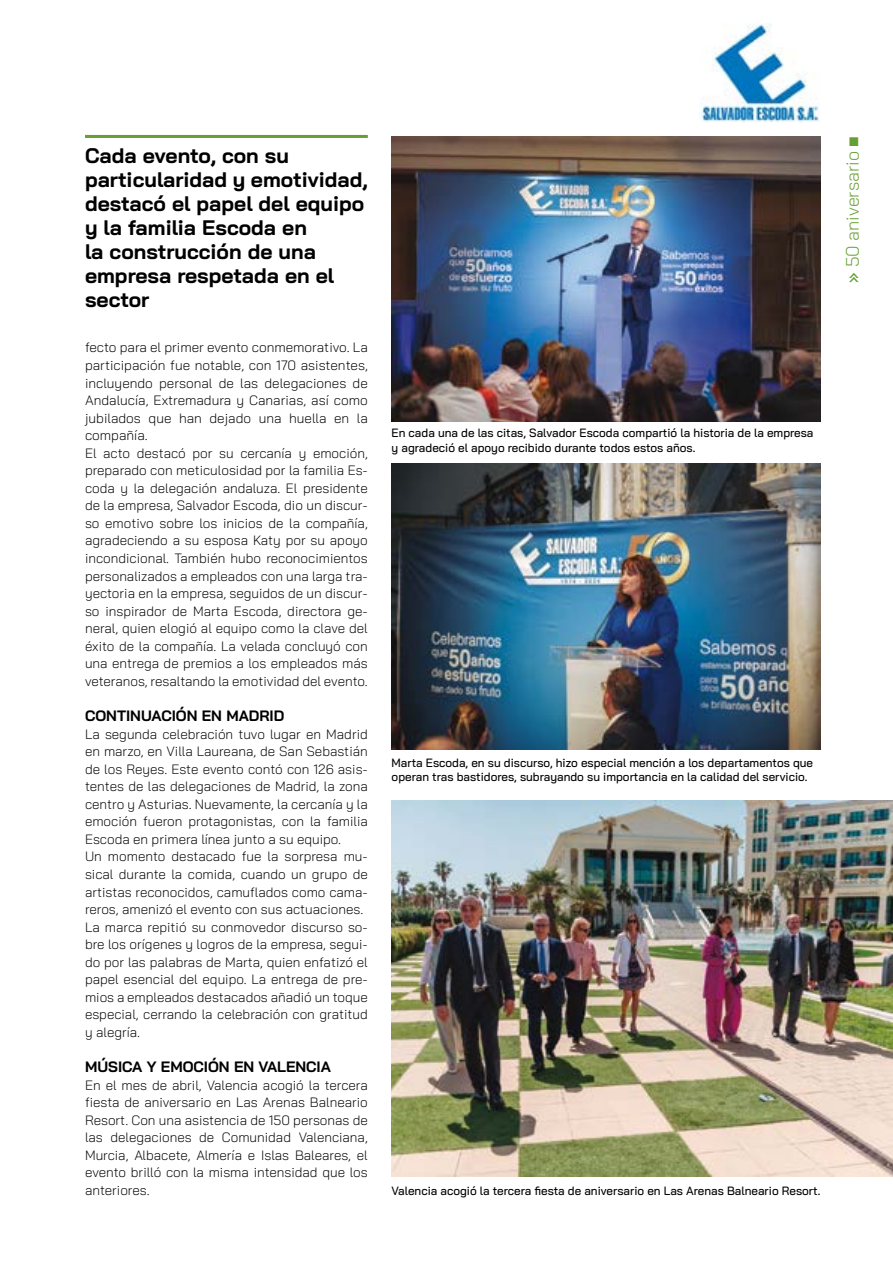
<style>
.page{position:relative;width:893px;height:1263px;background:#fff}
.page>*{position:absolute;margin:0;border:0;box-sizing:border-box;transform-origin:0 0}
.t1{font:700 21px/24px "Bai Jamjuree";color:#000}
.t2{font:300 18px "Bai Jamjuree";color:#669f34}
.t3{font:700 15px "Bai Jamjuree";color:#000}
.t4{font:300 13.5px/17.5px "Bai Jamjuree";color:#000}
.t5{font:500 12px/14.4px "Bai Jamjuree";color:#000}
.s1{font-weight:500}
.s2{font-weight:400}
</style>
<div class="page">
<hr style="left:85px;top:135px;width:283px;height:3px;background:#669f34">
<img style="left:392px;top:136px;width:429px;height:286px">
<img style="left:392px;top:463px;width:429px;height:286px">
<img style="left:392px;top:801px;width:501px;height:375px">
<img style="left:699px;top:23px;width:121px;height:99px">
<h1 class="t1" style="left:85px;top:144px;width:284px">Cada evento, con su particularidad y emotividad, destacó el papel del equipo y la familia Escoda en<br>la construcción de una empresa respetada en el sector</h1>
<p class="t4" style="left:85px;top:339px;width:284px">fecto para el primer evento conmemorativo. La participación fue notable, con 170 asistentes, incluyendo personal de las delegaciones de Andalucía, Extremadura y Canarias, así como jubilados que han dejado una huella en la compañía.<br>El acto destacó por su cercanía y emoción, preparado con meticulosidad por la familia Es&shy;coda y la delegación andaluza. El presidente de la empresa, Salvador Escoda, dio un discur&shy;so emotivo sobre los inicios de la compañía, agradeciendo a su esposa Katy por su apoyo incondicional. También hubo reconocimientos personalizados a empleados con una larga tra&shy;yectoria en la empresa, seguidos de un discur&shy;so inspirador de Marta Escoda, directora ge&shy;neral, quien elogió al equipo como la clave del éxito de la compañía. La velada concluyó con una entrega de premios a los empleados más veteranos, resaltando la emotividad del evento.</p>
<p class="t3" style="left:85px;top:707px;width:201px">CONTINUACIÓN EN MADRID</p>
<p class="t4" style="left:85px;top:725px;width:284px">La segunda celebración tuvo lugar en Madrid en marzo, en Villa Laureana, de San Sebastián de los Reyes. Este evento contó con 126 asis&shy;tentes de las delegaciones de Madrid, la zona centro y Asturias. Nuevamente, la cercanía y la emoción fueron protagonistas, con la familia Escoda en primera línea junto a su equipo.<br>Un momento destacado fue la sorpresa mu&shy;sical durante la comida, cuando un grupo de artistas reconocidos, camuflados como cama&shy;reros, amenizó el evento con sus actuaciones.<br>La marca repitió su conmovedor discurso so&shy;bre los orígenes y logros de la empresa, segui&shy;do por las palabras de Marta, quien enfatizó el papel esencial del equipo. La entrega de pre&shy;mios a empleados destacados añadió un toque especial, cerrando la celebración con gratitud y alegría.</p>
<p class="t3" style="left:85px;top:1058px;width:248px">MÚSICA Y EMOCIÓN EN VALENCIA</p>
<p class="t4" style="left:85px;top:1076px;width:284px;text-align:justify">En el mes de abril, Valencia acogió la tercera fiesta de aniversario en Las Arenas Balneario Resort. Con una asistencia de 150 personas de las delegaciones de Comunidad Valenciana, Murcia, Albacete, Almería e Islas Baleares, el evento brilló con la misma intensidad que los anteriores.</p>
<p class="t5" style="left:392px;top:426px;width:423px">En cada una de las citas, Salvador Escoda compartió la historia de la empresa y agradeció el apoyo recibido durante todos estos años.</p>
<p class="t5" style="left:392px;top:755px;width:423px">Marta Escoda, en su discurso, hizo especial mención a los departamentos que operan tras bastidores, subrayando su importancia en la calidad del servicio.</p>
<p class="t5" style="left:392px;top:1183px;width:430px">Valencia acogió la tercera fiesta de aniversario en Las Arenas Balneario Resort.</p>
<h2 class="t2" style="left:837px;top:283px;width:148px;rotate:-90deg"><span class="s1">»</span> 50 aniversario <span class="s2">■</span></h2>
</div>
